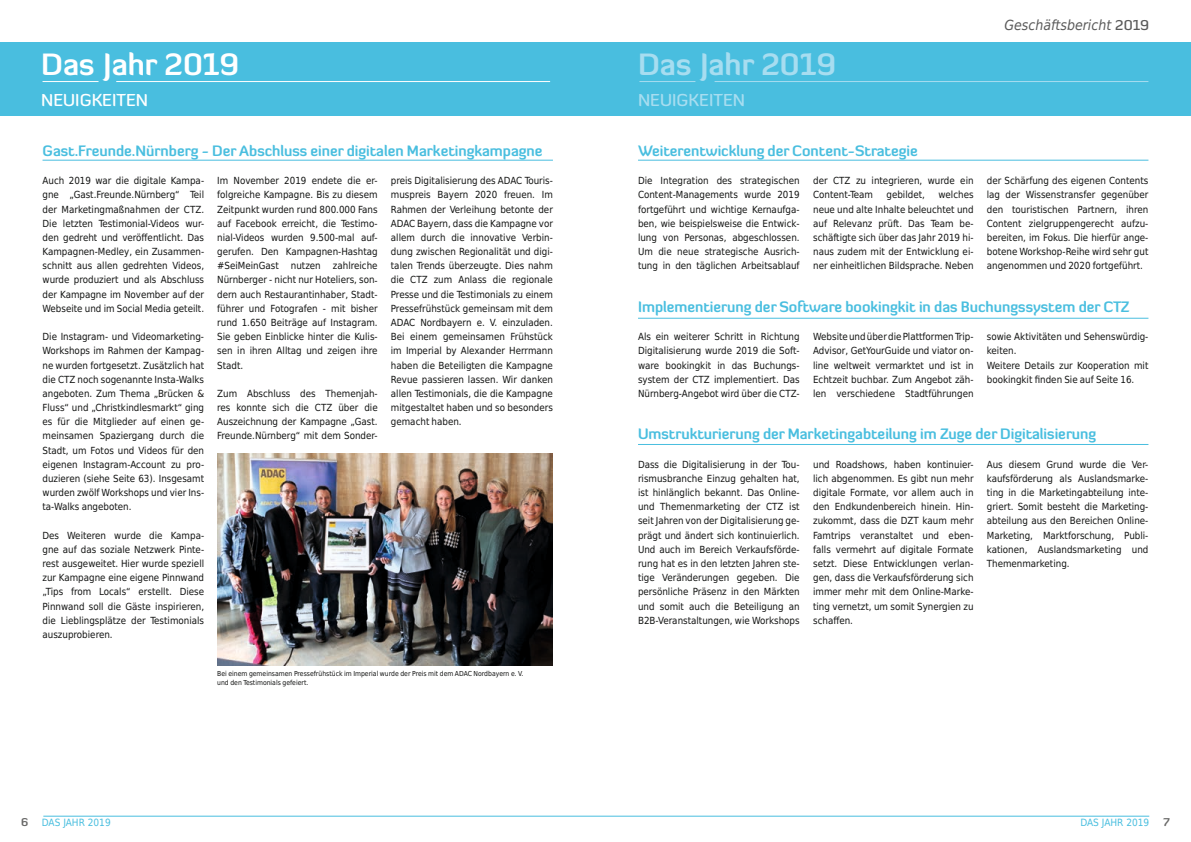
<style>
.page{position:relative;width:1191px;height:842px;background:#fff}
.page>*{position:absolute;margin:0;border:0;box-sizing:border-box;transform-origin:0 0}
.t1{font:700 30px "Diavlo";color:#a7ddf0}
.t2{font:700 30px "Diavlo";color:#fff}
.t3{font:500 17px "Diavlo";color:#fff}
.t4{font:500 17px "Diavlo";color:#a7ddf0}
.t5{font:700 14.7px "Diavlo";color:#49bedf}
.t6{font:italic 14px "DejaVu Sans Condensed";color:#5a5a5a}
.t7{font:700 11px "Diavlo";color:#686867}
.t8{font:10px "DejaVu Sans Condensed";color:#49bedf}
.t9{font:9.8px/14.2px "DejaVu Sans Condensed";color:#131413;text-align:justify}
.t10{font:6.9px/9px "DejaVu Sans Condensed";color:#131413}
.s1{font-family:"Diavlo";font-weight:500;font-style:normal}
.s2{font-family:"Diavlo";font-weight:700;font-size:11px;color:#686867}
</style>
<div class="page">
<div style="left:0;top:43px;width:1191px;height:73px;background:#49bedf"></div>
<hr style="left:639px;top:81px;width:56px;height:1px;background:#a7ddf0">
<hr style="left:714px;top:81px;width:434px;height:1px;background:#a7ddf0">
<hr style="left:43px;top:81px;width:56px;height:1px;background:#fff">
<hr style="left:116px;top:81px;width:434px;height:1px;background:#fff">
<hr style="left:43px;top:160px;width:510px;height:1px;background:#49bedf">
<hr style="left:638px;top:160px;width:510px;height:1px;background:#49bedf">
<hr style="left:43px;top:816px;width:1106px;height:1px;background:#49bedf">
<img style="left:217px;top:454px;width:336px;height:212px">
<hr style="left:638px;top:444px;width:510px;height:1px;background:#49bedf">
<hr style="left:638px;top:318px;width:510px;height:1px;background:#49bedf">
<h1 class="t2" style="left:41px;top:45px;width:200px">Das Jahr 2019</h1>
<h1 class="t1" style="left:638px;top:45px;width:200px">Das Jahr 2019</h1>
<h2 class="t3" style="left:41px;top:89px;width:109px">NEUIGKEITEN</h2>
<h2 class="t4" style="left:638px;top:89px;width:109px">NEUIGKEITEN</h2>
<h3 class="t5" style="left:43px;top:141px;width:501px">Gast.Freunde.Nürnberg - Der Abschluss einer digitalen Marketingkampagne</h3>
<h3 class="t5" style="left:638px;top:141px;width:281px">Weiterentwicklung der Content-Strategie</h3>
<h3 class="t6" style="left:1004px;top:15px;width:146px">Geschäftsbericht <span class="s1">2019</span></h3>
<p class="t9" style="left:43px;top:173px;width:163px">Auch 2019 war die digitale Kampa&shy;gne „Gast.Freunde.Nürnberg“ Teil der Marketingmaßnahmen der CTZ.<br>Die letzten Testimonial-Videos wur&shy;den gedreht und veröffentlicht. Das Kampagnen-Medley, ein Zusammen&shy;schnitt aus allen gedrehten Videos, wurde produziert und als Abschluss der Kampagne im November auf der Webseite und im Social Media geteilt.</p>
<p class="t9" style="left:43px;top:329px;width:163px">Die Instagram- und Videomarketing-Workshops im Rahmen der Kampag&shy;ne wurden fortgesetzt. Zusätzlich hat die CTZ noch sogenannte Insta-Walks angeboten. Zum Thema „Brücken &amp; Fluss“ und „Christkindlesmarkt“ ging es für die Mitglieder auf einen ge&shy;meinsamen Spaziergang durch die Stadt, um Fotos und Videos für den eigenen Instagram-Account zu pro&shy;duzieren (siehe Seite 63). Insgesamt wurden zwölf Workshops und vier Ins&shy;ta-Walks angeboten.</p>
<p class="t9" style="left:43px;top:527px;width:163px">Des Weiteren wurde die Kampa&shy;gne auf das soziale Netzwerk Pinte&shy;rest ausgeweitet. Hier wurde speziell zur Kampagne eine eigene Pinnwand „Tips from Locals“ erstellt. Diese Pinnwand soll die Gäste inspirieren, die Lieblingsplätze der Testimonials auszuprobieren.</p>
<p class="t9" style="left:217px;top:173px;width:162px">Im November 2019 endete die er&shy;folgreiche Kampagne. Bis zu diesem Zeitpunkt wurden rund 800.000 Fans auf Facebook erreicht, die Testimo&shy;nial-Videos wurden 9.500-mal auf&shy;gerufen. Den Kampagnen-Hashtag #SeiMeinGast nutzen zahlreiche Nürnberger - nicht nur Hoteliers, son&shy;dern auch Restaurantinhaber, Stadt&shy;führer und Fotografen - mit bisher rund 1.650 Beiträge auf Instagram.<br>Sie geben Einblicke hinter die Kulis&shy;sen in ihren Alltag und zeigen ihre Stadt.</p>
<p class="t9" style="left:217px;top:386px;width:162px">Zum Abschluss des Themenjah&shy;res konnte sich die CTZ über die Auszeichnung der Kampagne „Gast.<br>Freunde.Nürnberg“ mit dem Sonder-</p>
<p class="t9" style="left:391px;top:173px;width:164px">preis Digitalisierung des ADAC Touris&shy;muspreis Bayern 2020 freuen. Im Rahmen der Verleihung betonte der ADAC Bayern, dass die Kampagne vor allem durch die innovative Verbin&shy;dung zwischen Regionalität und digi&shy;talen Trends überzeugte. Dies nahm die CTZ zum Anlass die regionale Presse und die Testimonials zu einem Pressefrühstück gemeinsam mit dem ADAC Nordbayern e. V. einzuladen.<br>Bei einem gemeinsamen Frühstück im Imperial by Alexander Herrmann haben die Beteiligten die Kampagne Revue passieren lassen. Wir danken allen Testimonials, die die Kampagne mitgestaltet haben und so besonders gemacht haben.</p>
<p class="t10" style="left:217px;top:668px;width:308px">Bei einem gemeinsamen Pressefrühstück im Imperial wurde der Preis mit dem ADAC Nordbayern e. V. und den Testimonials gefeiert.</p>
<p class="t8" style="left:21px;top:815px;width:91px"><span class="s2">6</span> DAS JAHR 2019</p>
<p class="t9" style="left:638px;top:173px;width:163px">Die Integration des strategischen Content-Managements wurde 2019 fortgeführt und wichtige Kernaufga&shy;ben, wie beispielsweise die Entwick&shy;lung von Personas, abgeschlossen.<br>Um die neue strategische Ausrich&shy;tung in den täglichen Arbeitsablauf</p>
<p class="t9" style="left:813px;top:173px;width:162px">der CTZ zu integrieren, wurde ein<br>Content-Team</p>
<p class="t9" style="left:813px;top:187px;width:162px;text-indent:125px">welches neue und alte Inhalte beleuchtet und auf Relevanz prüft. Das Team be&shy;schäftigte sich über das Jahr 2019 hi&shy;naus zudem mit der Entwicklung ei&shy;ner einheitlichen Bildsprache. Neben</p>
<p class="t9" style="left:886px;top:187px;width:40px">gebildet,</p>
<p class="t9" style="left:986px;top:173px;width:163px">der Schärfung des eigenen Contents lag der Wissenstransfer gegenüber den touristischen Partnern, ihren Content zielgruppengerecht aufzu&shy;bereiten, im Fokus. Die hierfür ange&shy;botene Workshop-Reihe wird sehr gut angenommen und 2020 fortgeführt.</p>
<h3 class="t5" style="left:638px;top:297px;width:493px">Implementierung der Software bookingkit in das Buchungssystem der CTZ</h3>
<p class="t9" style="left:638px;top:329px;width:163px">Als ein weiterer Schritt in Richtung Digitalisierung wurde 2019 die Soft&shy;ware bookingkit in das Buchungs&shy;system der CTZ implementiert. Das Nürnberg-Angebot wird über die CTZ-</p>
<p class="t9" style="left:813px;top:329px;width:162px">Website und über die Plattformen Trip-Advisor, GetYourGuide und viator on&shy;line weltweit vermarktet und ist in Echtzeit buchbar. Zum Angebot zäh&shy;len verschiedene Stadtführungen</p>
<p class="t9" style="left:986px;top:329px;width:163px;text-align:left">sowie Aktivitäten und Sehenswürdig&shy;keiten.<br>Weitere Details zur Kooperation mit bookingkit finden Sie auf Seite 16.</p>
<h3 class="t5" style="left:638px;top:425px;width:460px">Umstrukturierung der Marketingabteilung im Zuge der Digitalisierung</h3>
<p class="t9" style="left:638px;top:457px;width:163px">Dass die Digitalisierung in der Tou&shy;rismusbranche Einzug gehalten hat, ist hinlänglich bekannt. Das Online&shy;und Themenmarketing der CTZ ist seit Jahren von der Digitalisierung ge&shy;prägt und ändert sich kontinuierlich.<br>Und auch im Bereich Verkaufsförde&shy;rung hat es in den letzten Jahren ste&shy;tige Veränderungen gegeben. Die persönliche Präsenz in den Märkten und somit auch die Beteiligung an B2B-Veranstaltungen, wie Workshops</p>
<p class="t9" style="left:813px;top:457px;width:162px">und Roadshows, haben kontinuier&shy;lich abgenommen. Es gibt nun mehr digitale Formate, vor allem auch in den Endkundenbereich hinein. Hin&shy;zukommt, dass die DZT kaum mehr Famtrips veranstaltet und eben&shy;falls vermehrt auf digitale Formate setzt. Diese Entwicklungen verlan&shy;gen, dass die Verkaufsförderung sich immer mehr mit dem Online-Marke&shy;ting vernetzt, um somit Synergien zu schaffen.</p>
<p class="t9" style="left:986px;top:457px;width:163px">Aus diesem Grund wurde die Ver&shy;kaufsförderung als Auslandsmarke&shy;ting in die Marketingabteilung inte&shy;griert. Somit besteht die Marketing&shy;abteilung aus den Bereichen Online-Marketing, Marktforschung, Publi&shy;kationen, Auslandsmarketing und Themenmarketing.</p>
<p class="t8" style="left:1080px;top:815px;width:70px">DAS JAHR 2019</p>
<p class="t7" style="left:1163px;top:815px;width:8px">7</p>
</div>
